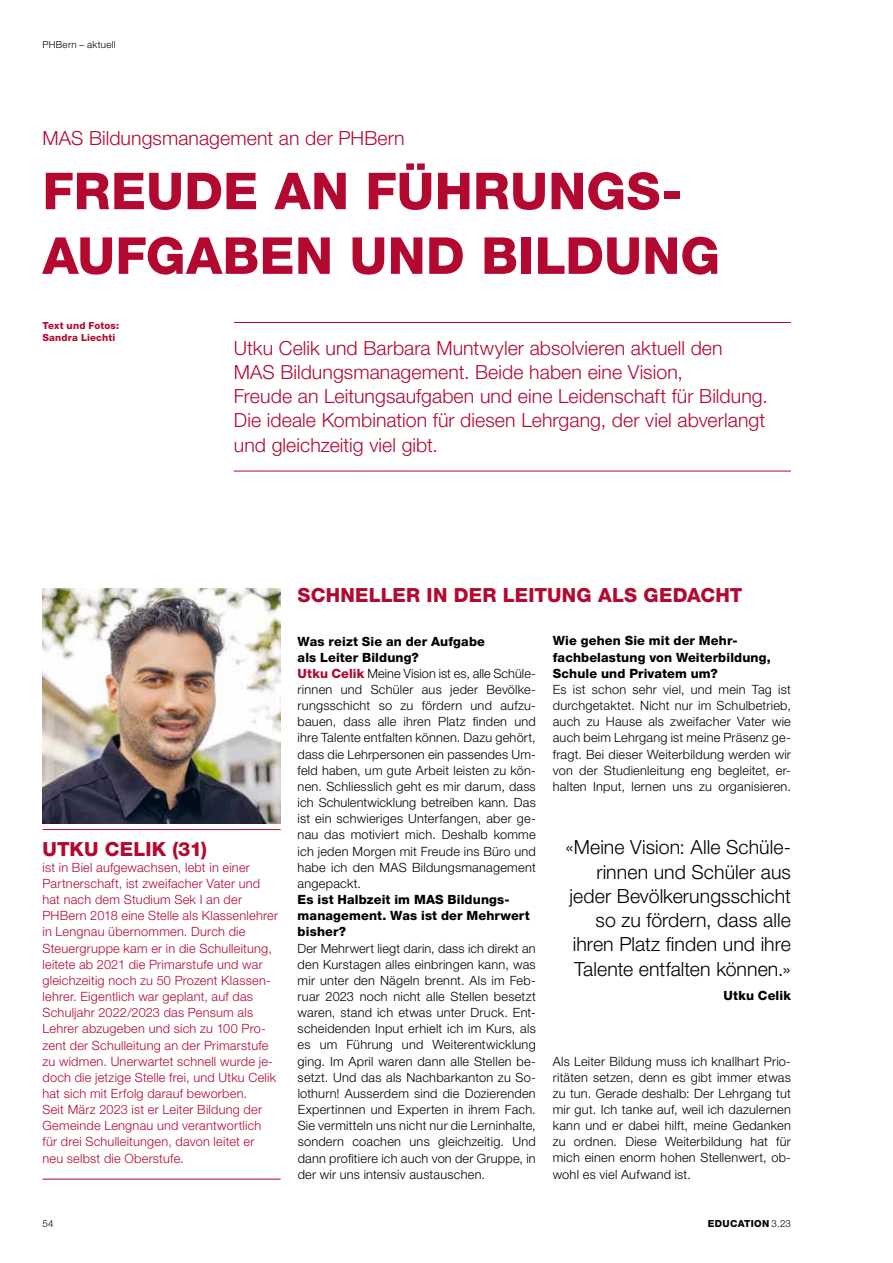
<style>
.page{position:relative;width:893px;height:1263px;background:#fff}
.page>*{position:absolute;margin:0;border:0;box-sizing:border-box;transform-origin:0 0}
.t1{font:800 51px/64.7px "Helvetica Neue LT Std";letter-spacing:.005em;color:#b30931}
.t2{font:300 19.5px/24.3px "Helvetica Neue LT Std";letter-spacing:.005em;color:#b30931}
.t3{font:300 19.5px/24.3px "Helvetica Neue LT Std";letter-spacing:.005em;color:#000;text-align:right}
.t4{font:800 19.5px "Helvetica Neue LT Std";letter-spacing:.01em;color:#b30931}
.t5{font:300 12.75px/16.2px "Helvetica Neue LT Std";letter-spacing:.02em;color:#000}
.t6{font:300 12.75px/16.2px "Helvetica Neue LT Std";letter-spacing:.02em;color:#b30931}
.t7{font:800 12.75px/16.2px "Helvetica Neue LT Std";letter-spacing:.01em;color:#000}
.t8{font:800 9.75px/12.1px "Helvetica Neue LT Std";letter-spacing:.02em;color:#b30931}
.t9{font:300 9.75px "Helvetica Neue LT Std";letter-spacing:.03em;color:#000}
.t10{font:800 9.75px "Helvetica Neue LT Std";letter-spacing:.03em;color:#000}
.s1{font-weight:800}
.s2{font-weight:800;color:#b30931}
.s3{font-weight:300}
</style>
<div class="page">
<img style="left:43px;top:588px;width:238px;height:235px">
<hr style="left:43px;top:829px;width:238px;height:1px;background:#b30931">
<hr style="left:43px;top:1179px;width:238px;height:1px;background:#b30931">
<hr style="left:234px;top:322px;width:557px;height:1px;background:#b30931">
<hr style="left:234px;top:471px;width:557px;height:1px;background:#b30931">
<p class="t9" style="left:43px;top:38px;width:75px">PHBern – aktuell</p>
<h2 class="t2" style="left:43px;top:125px;width:364px">MAS Bildungsmanagement an der PHBern</h2>
<h1 class="t1" style="left:43px;top:159px;width:679px">FREUDE AN FÜHRUNGS-<br>AUFGABEN UND BILDUNG</h1>
<p class="t8" style="left:43px;top:320px;width:78px">Text und Fotos:<br>Sandra Liechti</p>
<p class="t2" style="left:234px;top:335px;width:535px">Utku Celik und Barbara Muntwyler absolvieren aktuell den MAS Bildungsmanagement. Beide haben eine Vision,<br>Freude an Leitungsaufgaben und eine Leidenschaft für Bildung.<br>Die ideale Kombination für diesen Lehrgang, der viel abverlangt und gleichzeitig viel gibt.</p>
<h2 class="t4" style="left:298px;top:584px;width:446px">SCHNELLER IN DER LEITUNG ALS GEDACHT</h2>
<h2 class="t4" style="left:43px;top:837px;width:166px">UTKU CELIK (31)</h2>
<p class="t6" style="left:43px;top:859px;width:237px">ist in Biel aufgewachsen, lebt in einer Partnerschaft, ist zweifacher Vater und hat nach dem Studium Sek I an der PHBern 2018 eine Stelle als Klassenlehrer in Lengnau übernommen. Durch die Steuergruppe kam er in die Schulleitung, leitete ab 2021 die Primarstufe und war gleichzeitig noch zu 50 Prozent Klassen&shy;lehrer. Eigentlich war geplant, auf das Schuljahr 2022/2023 das Pensum als Lehrer abzugeben und sich zu 100 Pro&shy;zent der Schulleitung an der Primarstufe zu widmen. Unerwartet schnell wurde je&shy;doch die jetzige Stelle frei, und Utku Celik hat sich mit Erfolg darauf beworben.<br>Seit März 2023 ist er Leiter Bildung der Gemeinde Lengnau und verantwortlich für drei Schulleitungen, davon leitet er neu selbst die Oberstufe.</p>
<p class="t5" style="left:298px;top:633px;width:240px"><span class="s1">Was reizt Sie an der Aufgabe<br>als Leiter Bildung?<br></span><span class="s2">Utku Celik</span> Meine Vision ist es, alle Schüle&shy;rinnen und Schüler aus jeder Bevölke&shy;rungsschicht so zu fördern und aufzu&shy;bauen, dass alle ihren Platz finden und ihre Talente entfalten können. Dazu gehört, dass die Lehrpersonen ein passendes Um&shy;feld haben, um gute Arbeit leisten zu kön&shy;nen. Schliesslich geht es mir darum, dass ich Schulentwicklung betreiben kann. Das ist ein schwieriges Unterfangen, aber ge&shy;nau das motiviert mich. Deshalb komme ich jeden Morgen mit Freude ins Büro und habe ich den MAS Bildungsmanagement angepackt.</p>
<p class="t7" style="left:298px;top:891px;width:234px">Es ist Halbzeit im MAS Bildungs&shy;management. Was ist der Mehrwert bisher?</p>
<p class="t5" style="left:298px;top:939px;width:240px">Der Mehrwert liegt darin, dass ich direkt an den Kurstagen alles einbringen kann, was mir unter den Nägeln brennt. Als im Feb&shy;ruar 2023 noch nicht alle Stellen besetzt waren, stand ich etwas unter Druck. Ent&shy;scheidenden Input erhielt ich im Kurs, als es um Führung und Weiterentwicklung ging. Im April waren dann alle Stellen be&shy;setzt. Und das als Nachbarkanton zu So&shy;lothurn! Ausserdem sind die Dozierenden Expertinnen und Experten in ihrem Fach.<br>Sie vermitteln uns nicht nur die Lerninhalte, sondern coachen uns gleichzeitig. Und dann profitiere ich auch von der Gruppe, in der wir uns intensiv austauschen.</p>
<p class="t7" style="left:553px;top:633px;width:219px">Wie gehen Sie mit der Mehr&shy;fachbelastung von Weiterbildung,<br>Schule und Privatem um?</p>
<p class="t5" style="left:553px;top:681px;width:240px;text-align:justify">Es ist schon sehr viel, und mein Tag ist durchgetaktet. Nicht nur im Schulbetrieb, auch zu Hause als zweifacher Vater wie auch beim Lehrgang ist meine Präsenz ge&shy;fragt. Bei dieser Weiterbildung werden wir von der Studienleitung eng begleitet, er&shy;halten Input, lernen uns zu organisieren.</p>
<h2 class="t3" style="left:565px;top:835px;width:227px">«Meine Vision: Alle Schüle&shy;rinnen und Schüler aus jeder Bevölkerungsschicht so zu fördern, dass alle ihren Platz finden und ihre<br>Talente entfalten können.»</h2>
<p class="t7" style="left:724px;top:987px;width:69px">Utku Celik</p>
<p class="t5" style="left:553px;top:1053px;width:240px">Als Leiter Bildung muss ich knallhart Prio&shy;ritäten setzen, denn es gibt immer etwas zu tun. Gerade deshalb: Der Lehrgang tut mir gut. Ich tanke auf, weil ich dazulernen kann und er dabei hilft, meine Gedanken zu ordnen. Diese Weiterbildung hat für mich einen enorm hohen Stellenwert, ob&shy;wohl es viel Aufwand ist.</p>
<p class="t9" style="left:43px;top:1218px;width:13px">54</p>
<p class="t10" style="left:708px;top:1218px;width:85px">EDUCATION <span class="s3">3.23</span></p>
</div>
